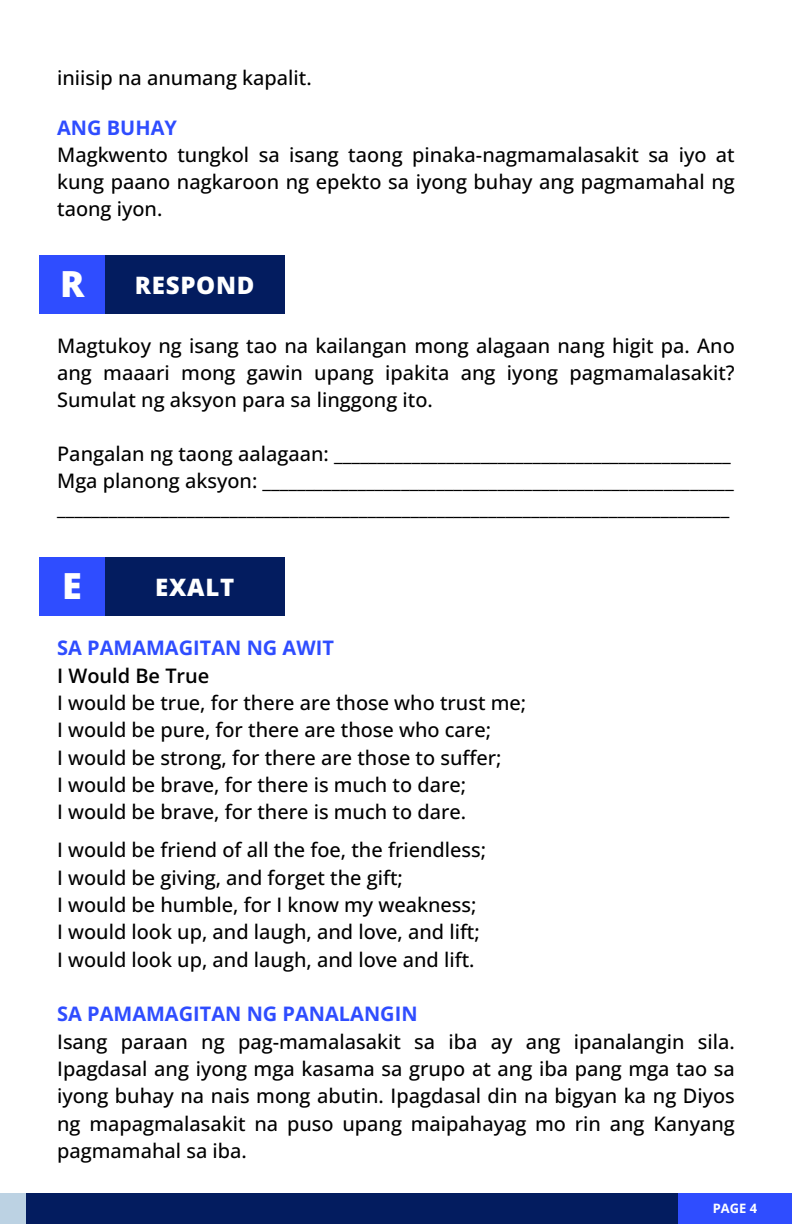
<style>
.page{position:relative;width:792px;height:1224px;background:#fff}
.page>*{position:absolute;margin:0;border:0;box-sizing:border-box;transform-origin:0 0}
.t1{font:800 36px "Open Sans";color:#fff}
.t2{font:800 24px "Open Sans";letter-spacing:.03em;color:#fff}
.t3{font:500 20px/27.4px "Open Sans";color:#000}
.t4{font:700 20px "Open Sans";color:#2f4dff}
.t5{font:700 13px "Open Sans";color:#fff}
.s1{font-weight:400}
.s2{font-weight:700;color:#2f4dff}
.s3{font-weight:600}
</style>
<div class="page">
<div style="left:0;top:1194px;width:792px;height:30px;background:#031c5f"></div>
<div style="left:678px;top:1194px;width:114px;height:30px;background:#2f4dff"></div>
<div style="left:0;top:1194px;width:26px;height:30px;background:#bcd2e3"></div>
<div style="left:105px;top:255px;width:179px;height:59px;background:#031c5f"></div>
<div style="left:39px;top:255px;width:66px;height:59px;background:#2f4dff"></div>
<div style="left:105px;top:557px;width:179px;height:59px;background:#031c5f"></div>
<div style="left:39px;top:557px;width:66px;height:59px;background:#2f4dff"></div>
<p class="t3" style="left:57px;top:63px;width:256px">iniisip na anumang kapalit.</p>
<p class="t4" style="left:57px;top:114px;width:121px">ANG BUHAY</p>
<p class="t3" style="left:57px;top:141px;width:679px;text-align:justify">Magkwento tungkol sa isang taong pinaka-nagmamalasakit sa iyo at kung paano nagkaroon ng epekto sa iyong buhay ang pagmamahal ng taong iyon.</p>
<p class="t1" style="left:60px;top:258px;width:26px">R</p>
<h3 class="t2" style="left:135px;top:268px;width:121px">RESPOND</h3>
<h1 class="t3" style="left:57px;top:332px;width:679px;text-align:justify">Magtukoy ng isang tao na kailangan mong alagaan nang higit pa. Ano ang maaari mong gawin upang ipakita ang iyong pagmamalasakit?<br>Sumulat ng aksyon para sa linggong ito.</h1>
<h2 class="t3" style="left:57px;top:440px;width:678px">Pangalan ng taong aalagaan: ______________________________________________<br>Mga planong aksyon: ____________<span class="s1">__________________________________________ </span>______________________________________________________________________________</h2>
<p class="t1" style="left:62px;top:560px;width:21px">E</p>
<h2 class="t2" style="left:155px;top:570px;width:80px">EXALT</h2>
<h1 class="t3" style="left:57px;top:634px;width:471px"><span class="s2">SA PAMAMAGITAN NG AWIT<br></span><span class="s3">I Would Be True<br></span>I would be true, for there are those who trust me; I would be pure, for there are those who care;<br>I would be strong, for there are those to suffer;<br>I would be brave, for there is much to dare;<br>I would be brave, for there is much to dare.</h1>
<h2 class="t3" style="left:57px;top:836px;width:431px">I would be friend of all the foe, the friendless; I would be giving, and forget the gift;<br>I would be humble, for I know my weakness; I would look up, and laugh, and love, and lift; I would look up, and laugh, and love and lift.</h2>
<h2 class="t3" style="left:57px;top:1000px;width:679px"><span class="s2">SA PAMAMAGITAN NG PANALANGIN<br></span>Isang paraan ng pag-mamalasakit sa iba ay ang ipanalangin sila.<br>Ipagdasal ang iyong mga kasama sa grupo at ang iba pang mga tao sa iyong buhay na nais mong abutin. Ipagdasal din na bigyan ka ng Diyos ng mapagmalasakit na puso upang maipahayag mo rin ang Kanyang pagmamahal sa iba.</h2>
<p class="t5" style="left:713px;top:1199px;width:46px">PAGE 4</p>
</div>
